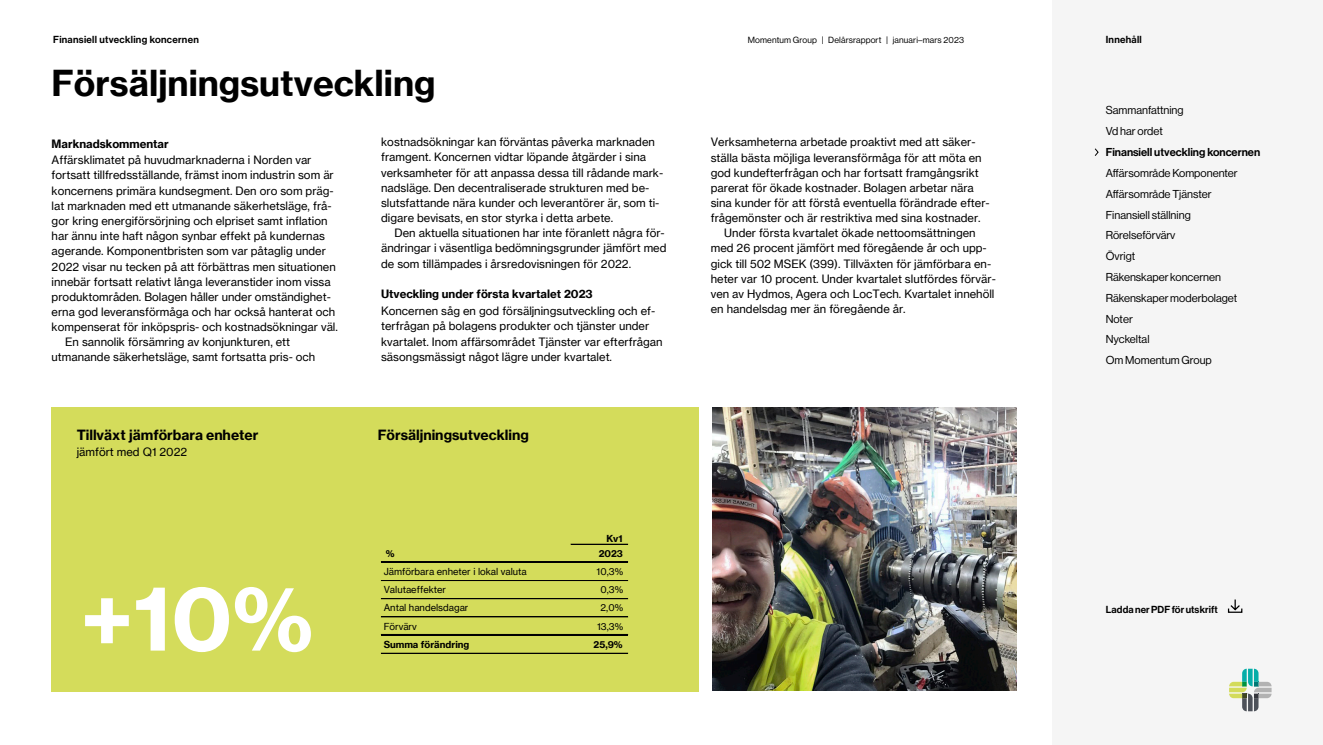
<style>
.page{position:relative;width:1323px;height:745px;background:#fff}
.page>*{position:absolute;margin:0;border:0;box-sizing:border-box;transform-origin:0 0}
.t1{font:700 87.5px "Neue Haas Grotesk Text Pro";color:#fff}
.t2{font:700 35px "Neue Haas Grotesk Text Pro";color:#000}
.t3{font:700 13.75px "Neue Haas Grotesk Text Pro";color:#000}
.t4{font:11.25px/15.1px "Neue Haas Grotesk Text Pro";color:#000}
.Headline_1{font:11.25px "N Haas Grotesk DS Pro 55 Rg";color:#000}
.Headline_1-2{font:11.25px "N Haas Grotesk DS Pro 65 Md";color:#000}
.t5{font:10px "N Haas Grotesk DS Pro 65 Md";letter-spacing:.025em;color:#000}
.t6{font:9.5px "Neue Haas Grotesk Text Pro";color:#000}
.t7{font:700 9.5px "Neue Haas Grotesk Text Pro";color:#000}
.t8{font:8.75px "N Haas Grotesk DS Pro 55 Rg";letter-spacing:.015em;color:#000}
.s1{font-weight:700}
</style>
<div class="page">
<div style="left:52px;top:407px;width:25px;height:21px;background:#d4dc5b"></div>
<div style="left:77px;top:407px;width:240px;height:21px;background:#d4dc5b"></div>
<div style="left:317px;top:407px;width:61px;height:21px;background:#d4dc5b"></div>
<div style="left:378px;top:407px;width:320px;height:21px;background:#d4dc5b"></div>
<div style="left:52px;top:428px;width:25px;height:263px;background:#d4dc5b"></div>
<div style="left:77px;top:428px;width:240px;height:263px;background:#d4dc5b"></div>
<div style="left:317px;top:428px;width:61px;height:263px;background:#d4dc5b"></div>
<div style="left:378px;top:428px;width:320px;height:263px;background:#d4dc5b"></div>
<img style="left:713px;top:407px;width:303px;height:282px">
<hr style="left:571px;top:543px;width:56px;height:1px;background:#000">
<hr style="left:571px;top:544px;width:56px;height:1px;background:#000">
<hr style="left:381px;top:561px;width:246px;height:1px;background:#000">
<hr style="left:381px;top:580px;width:246px;height:1px;background:#000">
<hr style="left:381px;top:598px;width:246px;height:1px;background:#000">
<hr style="left:381px;top:616px;width:246px;height:1px;background:#000">
<hr style="left:381px;top:633px;width:246px;height:1px;background:#000">
<hr style="left:381px;top:634px;width:246px;height:1px;background:#000">
<hr style="left:381px;top:652px;width:246px;height:1px;background:#000">
<div style="left:1052px;top:0;width:271px;height:744px;background:#f5f5f5"></div>
<svg style="left:1229px;top:668px;width:42px;height:42px"></svg>
<svg style="left:1094px;top:148px;width:5px;height:8px"></svg>
<svg style="left:1227px;top:599px;width:16px;height:14px"></svg>
<p class="t5" style="left:53px;top:34px;width:147px">Finansiell utveckling koncernen</p>
<p class="t8" style="left:748px;top:35px;width:218px">Momentum Group | Delårsrapport | januari–mars 2023</p>
<p class="t5" style="left:1106px;top:34px;width:38px">Innehåll</p>
<p class="t2" style="left:52px;top:61px;width:385px">Försäljningsutveckling</p>
<p class="t4" style="left:52px;top:135px;width:261px;line-height:16.8px"><span class="s1">Marknadskommentar<br></span>Affärsklimatet på huvudmarknaderna i Norden var</p>
<p class="t4" style="left:52px;top:168px;width:284px">fortsatt tillfredsställande, främst inom industrin som är</p>
<p class="t4" style="left:52px;top:183px;width:284px">koncernens primära kundsegment. Den oro som präg-</p>
<p class="t4" style="left:52px;top:198px;width:282px">lat marknaden med ett utmanande säkerhetsläge, frå-</p>
<p class="t4" style="left:52px;top:213px;width:277px">gor kring energiförsörjning och elpriset samt inflation</p>
<p class="t4" style="left:52px;top:228px;width:275px">har ännu inte haft någon synbar effekt på kundernas</p>
<p class="t4" style="left:52px;top:243px;width:276px">agerande. Komponentbristen som var påtaglig under</p>
<p class="t4" style="left:52px;top:258px;width:286px">2022 visar nu tecken på att förbättras men situationen</p>
<p class="t4" style="left:52px;top:274px;width:281px">innebär fortsatt relativt långa leveranstider inom vissa</p>
<p class="t4" style="left:52px;top:289px;width:281px">produktområden. Bolagen håller under omständighet-</p>
<p class="t4" style="left:52px;top:304px;width:285px">erna god leveransförmåga och har också hanterat och</p>
<p class="t4" style="left:52px;top:319px;width:288px">kompenserat för inköpspris- och kostnadsökningar väl.</p>
<p class="t4" style="left:65px;top:334px;width:227px">En sannolik försämring av konjunkturen, ett</p>
<p class="t4" style="left:52px;top:349px;width:265px">utmanande säkerhetsläge, samt fortsatta pris- och</p>
<p class="t4" style="left:381px;top:134px;width:275px">kostnadsökningar kan förväntas påverka marknaden</p>
<p class="t4" style="left:381px;top:150px;width:267px">framgent. Koncernen vidtar löpande åtgärder i sina</p>
<p class="t4" style="left:381px;top:165px;width:284px">verksamheter för att anpassa dessa till rådande mark-</p>
<p class="t4" style="left:381px;top:180px;width:270px">nadsläge. Den decentraliserade strukturen med be-</p>
<p class="t4" style="left:381px;top:195px;width:280px">slutsfattande nära kunder och leverantörer är, som ti-</p>
<p class="t4" style="left:381px;top:210px;width:234px">digare bevisats, en stor styrka i detta arbete.</p>
<p class="t4" style="left:395px;top:225px;width:272px">Den aktuella situationen har inte föranlett några för-</p>
<p class="t4" style="left:381px;top:240px;width:287px">ändringar i väsentliga bedömningsgrunder jämfört med</p>
<p class="t4" style="left:381px;top:256px;width:251px">de som tillämpades i årsredovisningen för 2022.</p>
<p class="t4" style="left:381px;top:286px;width:276px;line-height:16.6px"><span class="s1">Utveckling under första kvartalet 2023<br></span>Koncernen såg en god försäljningsutveckling och ef-</p>
<p class="t4" style="left:381px;top:318px;width:283px">terfrågan på bolagens produkter och tjänster under kvartalet. Inom affärsområdet Tjänster var efterfrågan säsongsmässigt något lägre under kvartalet.</p>
<p class="t3" style="left:77px;top:426px;width:183px">Tillväxt jämförbara enheter</p>
<p class="t4" style="left:77px;top:444px;width:112px">jämfört med Q1 2022</p>
<p class="t1" style="left:80px;top:563px;width:235px">+10%</p>
<p class="t3" style="left:378px;top:426px;width:153px">Försäljningsutveckling</p>
<p class="t7" style="left:606px;top:532px;width:18px">Kv1</p>
<p class="t7" style="left:386px;top:547px;width:10px">%</p>
<p class="t7" style="left:599px;top:547px;width:26px">2023</p>
<p class="t6" style="left:384px;top:565px;width:145px">Jämförbara enheter i lokal valuta</p>
<p class="t6" style="left:597px;top:565px;width:28px">10,3%</p>
<p class="t6" style="left:384px;top:583px;width:64px">Valutaeffekter</p>
<p class="t6" style="left:600px;top:583px;width:24px">0,3%</p>
<p class="t6" style="left:384px;top:601px;width:86px">Antal handelsdagar</p>
<p class="t6" style="left:600px;top:601px;width:24px">2,0%</p>
<p class="t6" style="left:384px;top:619px;width:35px">Förvärv</p>
<p class="t6" style="left:597px;top:619px;width:28px">13,3%</p>
<p class="t7" style="left:384px;top:637px;width:87px">Summa förändring</p>
<p class="t7" style="left:594px;top:637px;width:31px">25,9%</p>
<p class="t4" style="left:711px;top:134px;width:266px">Verksamheterna arbetade proaktivt med att säker-</p>
<p class="t4" style="left:711px;top:150px;width:272px">ställa bästa möjliga leveransförmåga för att möta en</p>
<p class="t4" style="left:711px;top:165px;width:269px">god kundefterfrågan och har fortsatt framgångsrikt</p>
<p class="t4" style="left:711px;top:180px;width:265px">parerat för ökade kostnader. Bolagen arbetar nära</p>
<p class="t4" style="left:711px;top:195px;width:281px">sina kunder för att förstå eventuella förändrade efter-</p>
<p class="t4" style="left:711px;top:210px;width:271px">frågemönster och är restriktiva med sina kostnader.</p>
<p class="t4" style="left:724px;top:225px;width:253px">Under första kvartalet ökade nettoomsättningen</p>
<p class="t4" style="left:711px;top:240px;width:277px">med 26 procent jämfört med föregående år och upp-</p>
<p class="t4" style="left:711px;top:256px;width:282px">gick till 502 MSEK (399). Tillväxten för jämförbara en-</p>
<p class="t4" style="left:711px;top:271px;width:287px">heter var 10 procent. Under kvartalet slutfördes förvär-</p>
<p class="t4" style="left:711px;top:286px;width:285px">ven av Hydmos, Agera och LocTech. Kvartalet innehöll</p>
<p class="t4" style="left:711px;top:301px;width:196px">en handelsdag mer än föregående år.</p>
<p class="Headline_1" style="left:1106px;top:104px;width:79px">Sammanfattning</p>
<p class="Headline_1" style="left:1106px;top:125px;width:59px">Vd har ordet</p>
<p class="Headline_1-2" style="left:1106px;top:145px;width:156px">Finansiell utveckling koncernen</p>
<p class="Headline_1" style="left:1106px;top:166px;width:133px">Affärsområde Komponenter</p>
<p class="Headline_1" style="left:1106px;top:187px;width:107px">Affärsområde Tjänster</p>
<p class="Headline_1" style="left:1106px;top:208px;width:87px">Finansiell ställning</p>
<p class="Headline_1" style="left:1106px;top:229px;width:71px">Rörelseförvärv</p>
<p class="Headline_1" style="left:1106px;top:250px;width:31px">Övrigt</p>
<p class="Headline_1" style="left:1106px;top:270px;width:117px">Räkenskaper koncernen</p>
<p class="Headline_1" style="left:1106px;top:291px;width:133px">Räkenskaper moderbolaget</p>
<p class="Headline_1" style="left:1106px;top:312px;width:29px">Noter</p>
<p class="Headline_1" style="left:1106px;top:333px;width:45px">Nyckeltal</p>
<p class="Headline_1" style="left:1106px;top:354px;width:108px">Om Momentum Group</p>
<p class="t5" style="left:1106px;top:603px;width:114px">Ladda ner PDF för utskrift</p>
</div>
